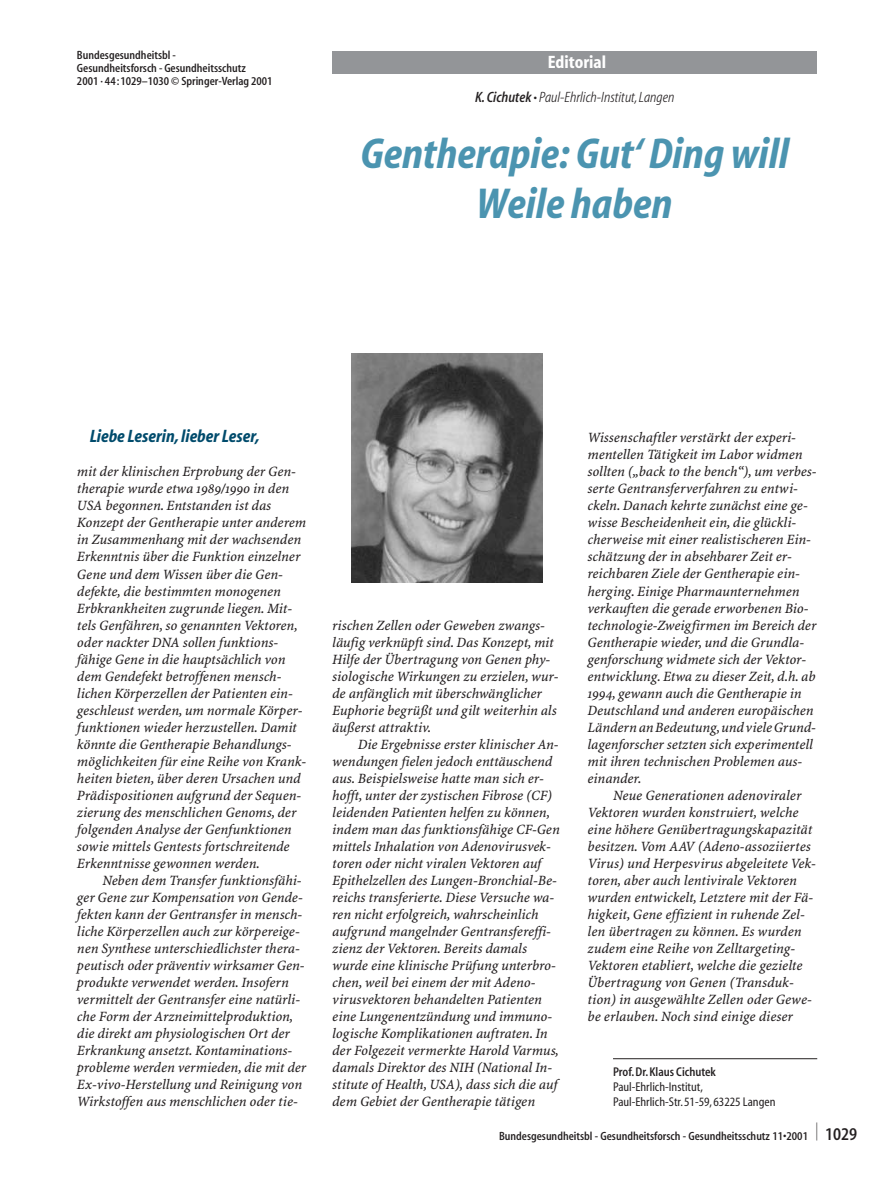
<style>
.page{position:relative;width:893px;height:1178px;background:#fff}
.page>*{position:absolute;margin:0;border:0;box-sizing:border-box;transform-origin:0 0}
.t1{font:italic 700 condensed 43.5px/49.5px "S Myriad";color:#4b94b0;text-align:center}
.t2{font:italic 700 condensed 18px "S Myriad";color:#004b6c}
.t3{font:700 condensed 18px "S Myriad";color:#fff}
.t4{font:italic 300 condensed 15px "S Myriad";color:#231f20}
.t5{font:italic 14.25px/17px "S Minion Plus";letter-spacing:-.005em;color:#231f20}
.t6{font:condensed 12.75px/15px "S Myriad";color:#231f20}
.t7{font:600 condensed 12.75px "S Myriad";color:#231f20}
.t8{font:600 condensed 12px/12.8px "S Myriad";color:#231f20}
.s1{font-weight:600}
.s2{font-weight:600;font-size:12px}
.s3{font-size:18px}
</style>
<div class="page">
<div style="left:332px;top:51px;width:485px;height:23px;background:#939598"></div>
<hr style="left:613px;top:1058px;width:204px;height:1px;background:#231f20">
<img style="left:351px;top:353px;width:192px;height:230px">
<p class="t8" style="left:77px;top:50px;width:197px">Bundesgesundheitsbl -<br>Gesundheitsforsch - Gesundheitsschutz<br>2001 · 44:1029–1030 © Springer-Verlag 2001</p>
<p class="t3" style="left:547px;top:55px;width:60px">Editorial</p>
<p class="t4" style="left:475px;top:88px;width:201px"><span class="s1">K.Cichutek</span> <span class="s2">•</span> Paul-Ehrlich-Institut,Langen</p>
<h1 class="t1" style="left:360px;top:133px;width:430px">Gentherapie: Gut‘ Ding will<br>Weile haben</h1>
<p class="t2" style="left:90px;top:429px;width:171px">Liebe Leserin, lieber Leser,</p>
<p class="t5" style="left:77px;top:464px;width:231px">mit der klinischen Erprobung der Gen&shy;therapie wurde etwa 1989/1990 in den USA begonnen. Entstanden ist das Konzept der Gentherapie unter anderem in Zusammenhang mit der wachsenden Erkenntnis über die Funktion einzelner Gene und dem Wissen über die Gen&shy;defekte, die bestimmten monogenen Erbkrankheiten zugrunde liegen. Mit&shy;tels Genfähren, so genannten Vektoren, oder nackter DNA sollen funktions&shy;fähige Gene in die hauptsächlich von dem Gendefekt betroffenen mensch&shy;lichen Körperzellen der Patienten ein&shy;geschleust werden, um normale Körper&shy;funktionen wieder herzustellen. Damit könnte die Gentherapie Behandlungs&shy;möglichkeiten für eine Reihe von Krank&shy;heiten bieten, über deren Ursachen und Prädispositionen aufgrund der Sequen&shy;zierung des menschlichen Genoms, der folgenden Analyse der Genfunktionen sowie mittels Gentests fortschreitende Erkenntnisse gewonnen werden.</p>
<p class="t5" style="left:77px;top:872px;width:231px;text-indent:26px">Neben dem Transfer funktionsfähi&shy;ger Gene zur Kompensation von Gende&shy;fekten kann der Gentransfer in mensch&shy;liche Körperzellen auch zur körpereige&shy;nen Synthese unterschiedlichster thera&shy;peutisch oder präventiv wirksamer Gen&shy;produkte verwendet werden. Insofern vermittelt der Gentransfer eine natürli&shy;che Form der Arzneimittelproduktion, die direkt am physiologischen Ort der Erkrankung ansetzt. Kontaminations&shy;probleme werden vermieden, die mit der Ex-vivo-Herstellung und Reinigung von Wirkstoffen aus menschlichen oder tie-</p>
<p class="t5" style="left:332px;top:617px;width:228px">rischen Zellen oder Geweben zwangs&shy;läufig verknüpft sind. Das Konzept, mit Hilfe der Übertragung von Genen phy&shy;siologische Wirkungen zu erzielen, wur&shy;de anfänglich mit überschwänglicher Euphorie begrüßt und gilt weiterhin als äußerst attraktiv.</p>
<p class="t5" style="left:332px;top:736px;width:229px;text-indent:26px">Die Ergebnisse erster klinischer An&shy;wendungen fielen jedoch enttäuschend aus. Beispielsweise hatte man sich er&shy;hofft, unter der zystischen Fibrose (CF) leidenden Patienten helfen zu können, indem man das funktionsfähige CF-Gen mittels Inhalation von Adenovirusvek&shy;toren oder nicht viralen Vektoren auf Epithelzellen des Lungen-Bronchial-Be&shy;reichs transferierte. Diese Versuche wa&shy;ren nicht erfolgreich, wahrscheinlich aufgrund mangelnder Gentransfereffi&shy;zienz der Vektoren. Bereits damals wurde eine klinische Prüfung unterbro&shy;chen, weil bei einem der mit Adeno&shy;virusvektoren behandelten Patienten eine Lungenentzündung und immuno&shy;logische Komplikationen auftraten. In der Folgezeit vermerkte Harold Varmus, damals Direktor des NIH (National In&shy;stitute of Health, USA), dass sich die auf dem Gebiet der Gentherapie tätigen</p>
<p class="t5" style="left:587px;top:430px;width:230px">Wissenschaftler verstärkt der experi&shy;mentellen Tätigkeit im Labor widmen sollten („back to the bench“), um verbes&shy;serte Gentransferverfahren zu entwi&shy;ckeln. Danach kehrte zunächst eine ge&shy;wisse Bescheidenheit ein, die glückli&shy;cherweise mit einer realistischeren Ein&shy;schätzung der in absehbarer Zeit er&shy;reichbaren Ziele der Gentherapie ein&shy;herging. Einige Pharmaunternehmen verkauften die gerade erworbenen Bio&shy;technologie-Zweigfirmen im Bereich der Gentherapie wieder, und die Grundla&shy;genforschung widmete sich der Vektor&shy;entwicklung. Etwa zu dieser Zeit, d.h. ab 1994, gewann auch die Gentherapie in Deutschland und anderen europäischen LändernanBedeutung,undvieleGrund&shy;lagenforscher setzten sich experimentell mit ihren technischen Problemen aus&shy;einander.</p>
<p class="t5" style="left:587px;top:787px;width:230px;text-indent:26px">Neue Generationen adenoviraler Vektoren wurden konstruiert, welche eine höhere Genübertragungskapazität besitzen. Vom AAV (Adeno-assoziiertes Virus) und Herpesvirus abgeleitete Vek&shy;toren, aber auch lentivirale Vektoren wurden entwickelt, Letztere mit der Fä&shy;higkeit, Gene effizient in ruhende Zel&shy;len übertragen zu können. Es wurden zudem eine Reihe von Zelltargeting-Vektoren etabliert, welche die gezielte Übertragung von Genen (Transduk&shy;tion) in ausgewählte Zellen oder Gewe&shy;be erlauben. Noch sind einige dieser</p>
<p class="t7" style="left:613px;top:1067px;width:104px">Prof.Dr.Klaus Cichutek</p>
<p class="t6" style="left:613px;top:1079px;width:164px">Paul-Ehrlich-Institut,<br>Paul-Ehrlich-Str.51-59,63225 Langen</p>
<p class="t8" style="left:499px;top:1130px;width:359px">Bundesgesundheitsbl - Gesundheitsforsch - Gesundheitsschutz 11•2001 <sup>|</sup> <span class="s3">1029</span></p>
</div>
